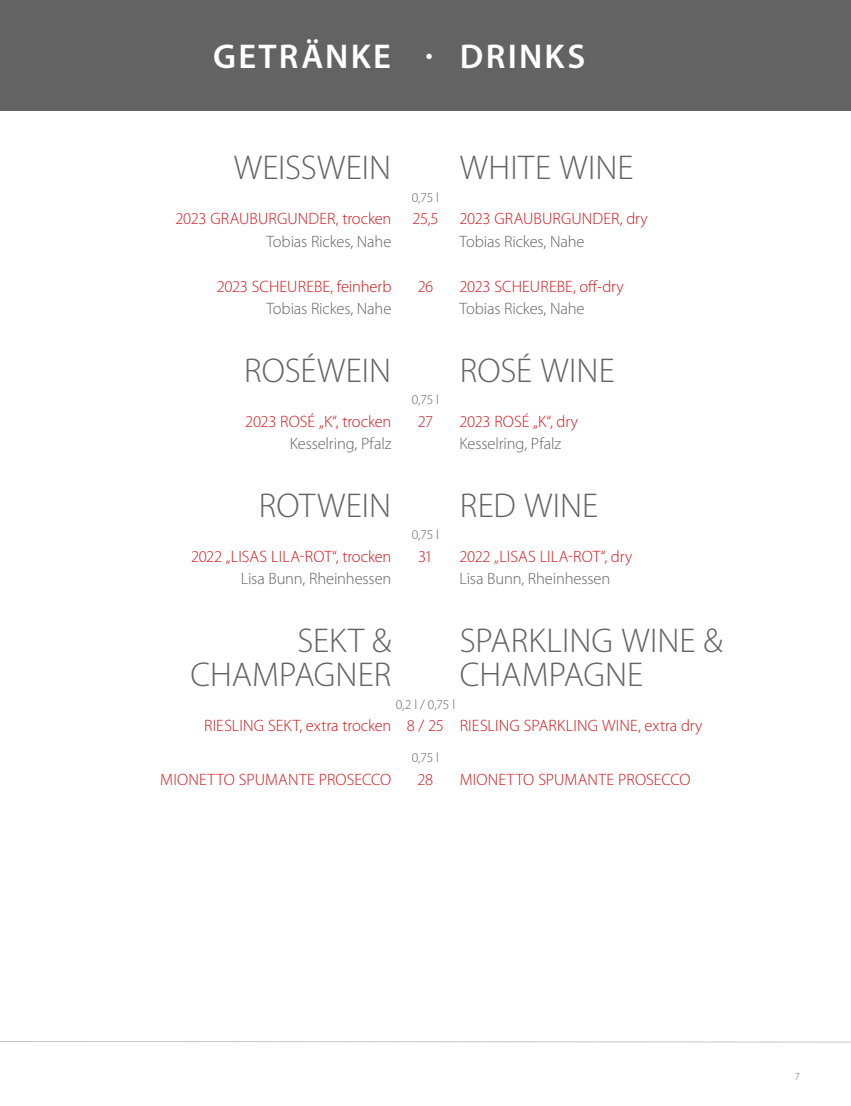
<style>
.page{position:relative;width:851px;height:1106px;background:#fff}
.page>*{position:absolute;margin:0;border:0;box-sizing:border-box;transform-origin:0 0}
.t1{font:300 34.5px/34.5px "Myriad Pro";letter-spacing:.005em;color:#646363;text-align:right}
.t2{font:600 34.5px "Myriad Pro";letter-spacing:.065em;color:#fff}
.t3{font:300 16.5px "Myriad Pro";letter-spacing:.005em;color:#d21418}
.t4{font:300 16.5px "Myriad Pro";letter-spacing:-.01em;color:#646363}
.t5{font:300 13.5px "Myriad Pro";letter-spacing:-.03em;color:#646363}
.t6{font:300 10.5px "Myriad Pro";color:#646363}
</style>
<div class="page">
<div style="left:0;top:0;width:850px;height:111px;background:#646363"></div>
<svg style="left:0;top:1041px;width:850px;height:2px"></svg>
<h1 class="t2" style="left:213px;top:37px;width:374px">GETRÄNKE · DRINKS</h1>
<h1 class="t1" style="left:234px;top:151px;width:159px">WEISSWEIN</h1>
<p class="t3" style="left:175px;top:209px;width:217px">2023 GRAUBURGUNDER, trocken</p>
<p class="t4" style="left:266px;top:232px;width:127px">Tobias Rickes, Nahe</p>
<p class="t3" style="left:217px;top:277px;width:176px">2023 SCHEUREBE, feinherb</p>
<p class="t4" style="left:266px;top:299px;width:127px">Tobias Rickes, Nahe</p>
<h1 class="t1" style="left:244px;top:353px;width:148px">ROSÉWEIN</h1>
<p class="t3" style="left:245px;top:412px;width:148px">2023 ROSÉ „K“, trocken</p>
<p class="t4" style="left:290px;top:434px;width:103px">Kesselring, Pfalz</p>
<h1 class="t1" style="left:259px;top:488px;width:134px">ROTWEIN</h1>
<p class="t3" style="left:191px;top:547px;width:202px">2022 „LISAS LILA-ROT“, trocken</p>
<p class="t4" style="left:241px;top:569px;width:152px">Lisa Bunn, Rheinhessen</p>
<p class="t5" style="left:412px;top:190px;width:29px">0,75 l</p>
<p class="t3" style="left:412px;top:209px;width:28px">25,5</p>
<p class="t3" style="left:417px;top:277px;width:17px">26</p>
<p class="t5" style="left:412px;top:392px;width:29px">0,75 l</p>
<p class="t3" style="left:417px;top:412px;width:17px">27</p>
<p class="t5" style="left:412px;top:527px;width:29px">0,75 l</p>
<p class="t3" style="left:418px;top:547px;width:16px">31</p>
<h1 class="t1" style="left:460px;top:151px;width:175px">WHITE WINE</h1>
<p class="t3" style="left:459px;top:209px;width:190px">2023 GRAUBURGUNDER, dry</p>
<p class="t4" style="left:459px;top:232px;width:127px">Tobias Rickes, Nahe</p>
<p class="t3" style="left:459px;top:277px;width:166px">2023 SCHEUREBE, off-dry</p>
<p class="t4" style="left:459px;top:299px;width:127px">Tobias Rickes, Nahe</p>
<h1 class="t1" style="left:460px;top:353px;width:156px">ROSÉ WINE</h1>
<p class="t3" style="left:459px;top:412px;width:120px">2023 ROSÉ „K“, dry</p>
<p class="t4" style="left:459px;top:434px;width:103px">Kesselring, Pfalz</p>
<h1 class="t1" style="left:460px;top:488px;width:140px">RED WINE</h1>
<p class="t3" style="left:459px;top:547px;width:174px">2022 „LISAS LILA-ROT“, dry</p>
<p class="t4" style="left:459px;top:569px;width:152px">Lisa Bunn, Rheinhessen</p>
<h1 class="t1" style="left:190px;top:623px;width:202px">SEKT &amp;<br>CHAMPAGNER</h1>
<p class="t3" style="left:204px;top:716px;width:189px">RIESLING SEKT, extra trocken</p>
<h1 class="t1" style="left:460px;top:623px;width:264px;text-align:left">SPARKLING WINE &amp;<br>CHAMPAGNE</h1>
<p class="t3" style="left:459px;top:716px;width:244px">RIESLING SPARKLING WINE, extra dry</p>
<p class="t3" style="left:459px;top:770px;width:232px">MIONETTO SPUMANTE PROSECCO</p>
<p class="t5" style="left:396px;top:697px;width:61px">0,2 l / 0,75 l</p>
<p class="t3" style="left:407px;top:716px;width:39px">8 / 25</p>
<p class="t5" style="left:412px;top:750px;width:29px">0,75 l</p>
<p class="t3" style="left:417px;top:770px;width:17px">28</p>
<p class="t3" style="left:160px;top:770px;width:232px">MIONETTO SPUMANTE PROSECCO</p>
<p class="t6" style="left:794px;top:1070px;width:7px">7</p>
</div>
